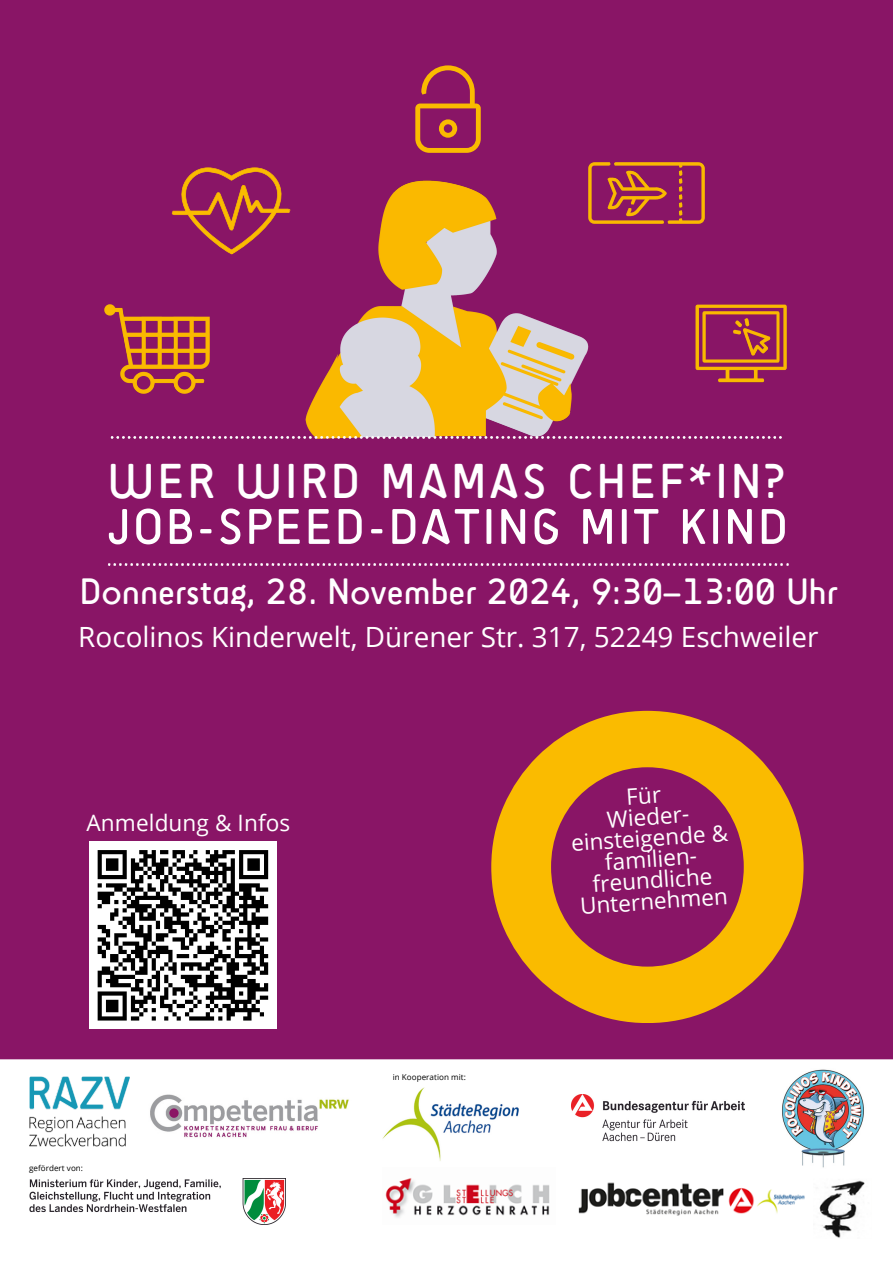
<style>
.page{position:relative;width:893px;height:1263px;background:#891566}
.page>*{position:absolute;margin:0;border:0;box-sizing:border-box;transform-origin:0 0}
.t1{font:51.3px "Sci Fly Sans";letter-spacing:.055em;color:#fff}
.t2{font:49.72px "Sci Fly Sans";letter-spacing:.07em;color:#fff}
.t3{font:37.28px "Sci Fly Sans";color:#fff}
.t4{font:27.9px "Open Sans";color:#fff}
.t5{font:22.58px/21.1px "Open Sans";letter-spacing:.005em;color:#fff;text-align:center}
.t6{font:8.02px "Open Sans";letter-spacing:.005em;color:#000}
</style>
<div class="page">
<svg style="left:415px;top:65px;width:66px;height:84px"></svg>
<svg style="left:108px;top:563px;width:681px;height:3px"></svg>
<svg style="left:491px;top:711px;width:312px;height:312px"></svg>
<img style="left:104px;top:149px;width:683px;height:290px">
<div style="left:0;top:1059px;width:893px;height:204px;background:#fff"></div>
<img style="left:29px;top:1178px;width:256px;height:46px">
<img style="left:571px;top:1094px;width:173px;height:49px">
<div style="left:89px;top:842px;width:187px;height:187px;background:#fff"></div>
<svg style="left:97px;top:850px;width:172px;height:171px"></svg>
<img style="left:147px;top:1086px;width:205px;height:58px">
<img style="left:382px;top:1088px;width:136px;height:73px">
<img style="left:382px;top:1168px;width:173px;height:56px">
<img style="left:571px;top:1179px;width:236px;height:36px">
<img style="left:814px;top:1178px;width:57px;height:61px">
<img style="left:29px;top:1075px;width:101px;height:74px">
<img style="left:775px;top:1066px;width:96px;height:105px">
<p class="t2" style="left:108px;top:460px;width:678px">WER WIRD MAMAS CHEF*IN?</p>
<p class="t1" style="left:108px;top:505px;width:681px">JOB-SPEED-DATING MIT KIND</p>
<p class="t3" style="left:80px;top:576px;width:759px">Donnerstag, 28. November 2024, 9:30–13:00 Uhr</p>
<p class="t4" style="left:78px;top:617px;width:741px">Rocolinos Kinderwelt, Dürener Str. 317, 52249 Eschweiler</p>
<p class="t5" style="left:86px;top:811px;width:205px">Anmeldung &amp; Infos</p>
<p class="t6" style="left:29px;top:1162px;width:56px">gefördert von:</p>
<p class="t6" style="left:393px;top:1071px;width:75px">in Kooperation mit:</p>
<p class="t5" style="left:567px;top:790px;width:159px;rotate:-4deg">Für<br>Wieder&shy;einsteigende &amp; familien&shy;freundliche<br>Unternehmen</p>
</div>
